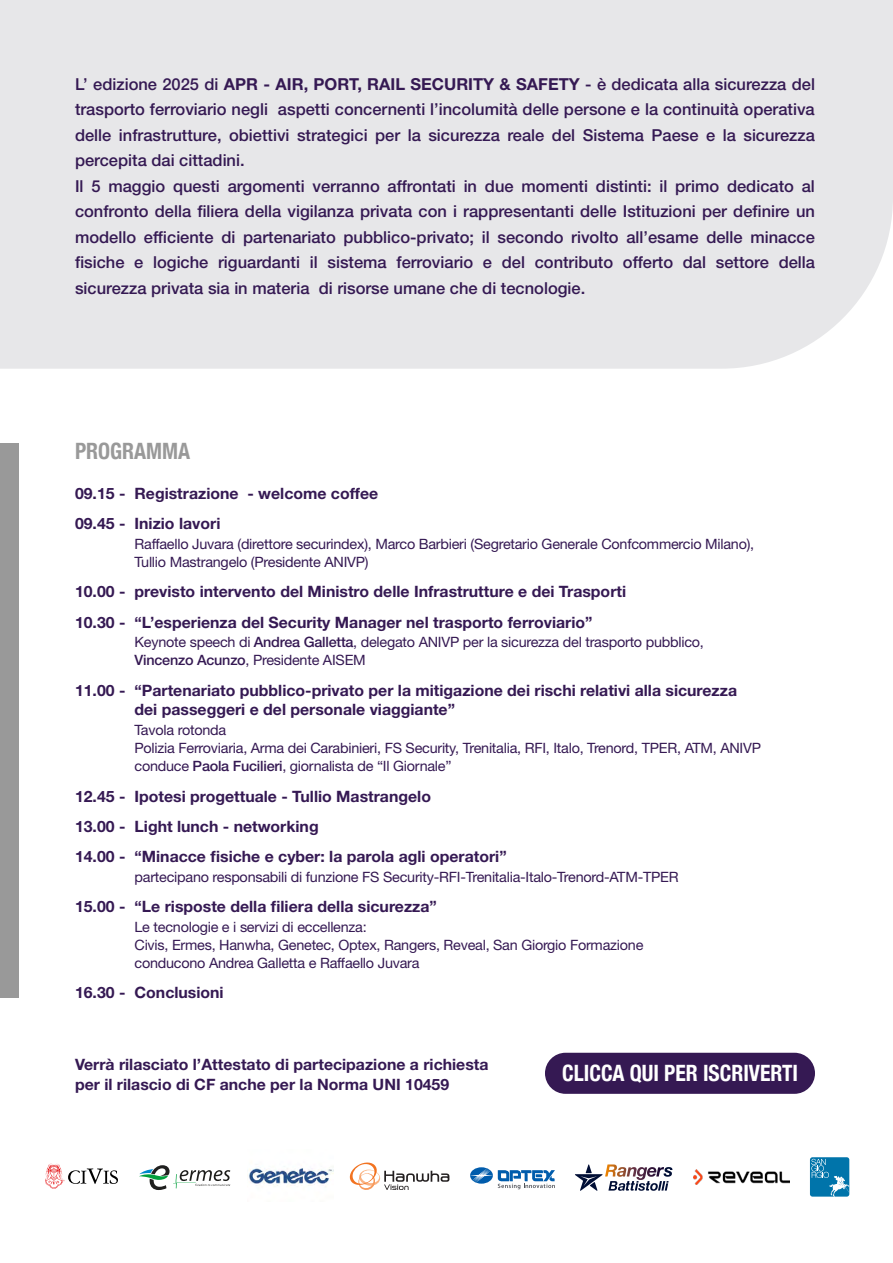
<style>
.page{position:relative;width:893px;height:1263px;background:#fff}
.page>*{position:absolute;margin:0;border:0;box-sizing:border-box;transform-origin:0 0}
.t1{font:700 condensed 22.5px "Helvetica Neue";color:#fff;scale:.96 1}
.t2{font:700 condensed 22.5px "Helvetica Neue";color:#999;scale:.96 1}
.t3{font:500 16.5px/25.5px "Helvetica Neue LT Std";color:#351953}
.t4{font:700 15.6px/30.3px "Helvetica Neue LT Std";color:#351953}
.t5{font:14.25px/18px "Helvetica Neue LT Std";letter-spacing:-.015em;color:#351953}
.s1{font-weight:700}
.s2{font-weight:500}
</style>
<div class="page">
<div style="left:0;top:0;width:893px;height:369px;background:#e7e7e9"></div>
<div style="left:0;top:444px;width:18px;height:554px;background:#999"></div>
<div style="left:810px;top:1157px;width:39px;height:39px;background:#0074aa;border-radius:3px"></div>
<svg style="left:811px;top:1159px;width:38px;height:38px"></svg>
<img style="left:694px;top:1170px;width:96px;height:14px">
<svg style="left:139px;top:1165px;width:91px;height:25px"></svg>
<img style="left:249px;top:1166px;width:85px;height:20px">
<svg style="left:349px;top:1162px;width:100px;height:28px"></svg>
<svg style="left:470px;top:1168px;width:85px;height:21px"></svg>
<svg style="left:45px;top:1163px;width:73px;height:26px"></svg>
<svg style="left:575px;top:1164px;width:97px;height:27px"></svg>
<div style="left:545px;top:1053px;width:270px;height:41px;background:#351953;border-radius:21px"></div>
<p class="t3" style="left:75px;top:71px;width:742px">L’ edizione 2025 di <span class="s1">APR - AIR, PORT, RAIL SECURITY &amp; SAFETY</span> - è dedicata alla sicurezza del trasporto ferroviario negli aspetti concernenti l’incolumità delle persone e la continuità operativa delle infrastrutture, obiettivi strategici per la sicurezza reale del Sistema Paese e la sicurezza percepita dai cittadini.<br>Il 5 maggio questi argomenti verranno affrontati in due momenti distinti: il primo dedicato al confronto della filiera della vigilanza privata con i rappresentanti delle Istituzioni per definire un modello efficiente di partenariato pubblico-privato; il secondo rivolto all’esame delle minacce fisiche e logiche riguardanti il sistema ferroviario e del contributo offerto dal settore della sicurezza privata sia in materia di risorse umane che di tecnologie.</p>
<h1 class="t2" style="left:75px;top:432px;width:122px">PROGRAMMA</h1>
<p class="t4" style="left:75px;top:478px;width:305px">09.15 - Registrazione - welcome coffee<br>09.45 - Inizio lavori</p>
<p class="t5" style="left:135px;top:535px;width:621px">Raffaello Juvara (direttore securindex), Marco Barbieri (Segretario Generale Confcommercio Milano),<br>Tullio Mastrangelo (Presidente ANIVP)</p>
<p class="t4" style="left:75px;top:576px;width:553px">10.00 - previsto intervento del Ministro delle Infrastrutture e dei Trasporti<br>10.30 - “L’esperienza del Security Manager nel trasporto ferroviario”</p>
<p class="t5" style="left:135px;top:633px;width:571px">Keynote speech di <span class="s2">Andrea Galletta</span>, delegato ANIVP per la sicurezza del trasporto pubblico,<br><span class="s2">Vincenzo Acunzo</span>, Presidente AISEM</p>
<p class="t4" style="left:135px;top:680px;width:604px;line-height:19.8px;text-indent:-60px">11.00 - “Partenariato pubblico-privato per la mitigazione dei rischi relativi alla sicurezza dei passeggeri e del personale viaggiante”</p>
<p class="t5" style="left:135px;top:721px;width:628px">Tavola rotonda<br>Polizia Ferroviaria, Arma dei Carabinieri, FS Security, Trenitalia, RFI, Italo, Trenord, TPER, ATM, ANIVP conduce <span class="s2">Paola Fucilieri</span>, giornalista de “Il Giornale”</p>
<p class="t4" style="left:75px;top:780px;width:433px">12.45 - Ipotesi progettuale - Tullio Mastrangelo<br>13.00 - Light lunch - networking<br>14.00 - “Minacce fisiche e cyber: la parola agli operatori”</p>
<p class="t5" style="left:135px;top:868px;width:546px">partecipano responsabili di funzione FS Security-RFI-Trenitalia-Italo-Trenord-ATM-TPER</p>
<p class="t4" style="left:75px;top:891px;width:363px">15.00 - “Le risposte della filiera della sicurezza”</p>
<p class="t5" style="left:135px;top:918px;width:510px">Le tecnologie e i servizi di eccellenza:<br>Civis, Ermes, Hanwha, Genetec, Optex, Rangers, Reveal, San Giorgio Formazione conducono Andrea Galletta e Raffaello Juvara</p>
<p class="t4" style="left:75px;top:977px;width:150px">16.30 - Conclusioni</p>
<p class="t4" style="left:75px;top:1054px;width:415px;line-height:19.5px">Verrà rilasciato l’Attestato di partecipazione a richiesta per il rilascio di CF anche per la Norma UNI 10459</p>
<h1 class="t1" style="left:562px;top:1054px;width:247px">CLICCA QUI PER ISCRIVERTI</h1>
</div>
